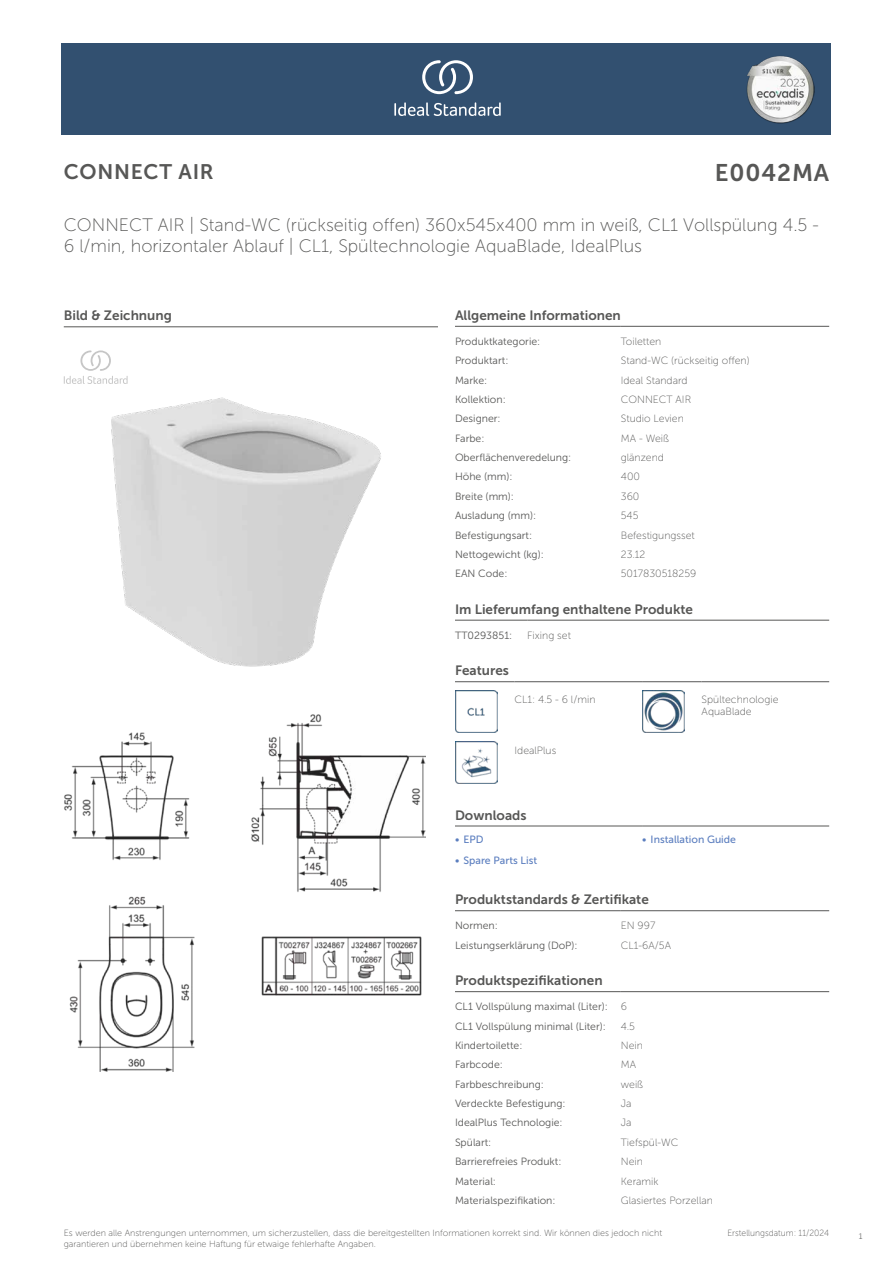
<style>
.page{position:relative;width:893px;height:1263px;background:#fff}
.page>*{position:absolute;margin:0;border:0;box-sizing:border-box;transform-origin:0 0}
.t1{font:24px "Museo Sans 700";letter-spacing:.035em;color:#575756}
.t2{font:21px "Museo Sans 700";letter-spacing:.035em;color:#575756}
.t3{font:18px/21.6px "Museo Sans 100";color:#575756}
.t4{font:13.5px "Museo Sans 700";color:#575756}
.t5{font:10.5px/19.4px "Museo Sans 300";color:#575756}
.t6{font:10.5px/12.6px "Museo Sans 100";color:#575756}
.t7{font:10.5px "Museo Sans 500";color:#5b7ebf}
.t8{font:9px/10.8px "Museo Sans 100";color:#575756}
.t9{font:9px "Museo Sans 100";color:#575756;scale:.95 1}
.t10{font:300 9px "Calibri";color:#575756;scale:.95 1}
.s1{font-family:"Museo Sans 100"}
</style>
<div class="page">
<div style="left:62px;top:43px;width:769px;height:91px;background:#325070"></div>
<hr style="left:455px;top:326px;width:166px;height:1px;background:#575756">
<hr style="left:621px;top:326px;width:208px;height:1px;background:#575756">
<hr style="left:455px;top:620px;width:72px;height:1px;background:#575756">
<hr style="left:527px;top:620px;width:302px;height:1px;background:#575756">
<hr style="left:455px;top:681px;width:59px;height:1px;background:#575756">
<hr style="left:514px;top:681px;width:128px;height:1px;background:#575756">
<hr style="left:642px;top:681px;width:60px;height:1px;background:#575756">
<hr style="left:702px;top:681px;width:127px;height:1px;background:#575756">
<img style="left:455px;top:690px;width:42px;height:43px">
<img style="left:642px;top:690px;width:43px;height:43px">
<img style="left:455px;top:741px;width:42px;height:43px">
<hr style="left:455px;top:826px;width:187px;height:1px;background:#575756">
<hr style="left:642px;top:826px;width:187px;height:1px;background:#575756">
<hr style="left:455px;top:910px;width:166px;height:1px;background:#575756">
<hr style="left:621px;top:910px;width:208px;height:1px;background:#575756">
<hr style="left:455px;top:991px;width:166px;height:1px;background:#575756">
<hr style="left:621px;top:991px;width:208px;height:1px;background:#575756">
<img style="left:64px;top:714px;width:361px;height:358px">
<hr style="left:64px;top:327px;width:374px;height:1px;background:#575756">
<svg style="left:64px;top:350px;width:64px;height:34px"></svg>
<img style="left:111px;top:397px;width:270px;height:270px">
<svg style="left:394px;top:102px;width:107px;height:14px"></svg>
<svg style="left:422px;top:60px;width:51px;height:34px"></svg>
<img style="left:746px;top:56px;width:68px;height:67px">
<h2 class="t2" style="left:64px;top:160px;width:152px">CONNECT AIR</h2>
<h1 class="t1" style="left:715px;top:160px;width:116px">E0042MA</h1>
<h3 class="t3" style="left:64px;top:214px;width:757px">CONNECT AIR | Stand-WC (rückseitig offen) 360x545x400 mm in weiß, CL1 Vollspülung 4.5 -<br>6 l/min, horizontaler Ablauf | CL1, Spültechnologie AquaBlade, IdealPlus</h3>
<p class="t4" style="left:64px;top:308px;width:110px">Bild &amp; Zeichnung</p>
<p class="t4" style="left:455px;top:308px;width:167px">Allgemeine Informationen</p>
<p class="t5" style="left:455px;top:332px;width:87px">Produktkategorie:</p>
<p class="t6" style="left:621px;top:335px;width:42px">Toiletten</p>
<p class="t5" style="left:455px;top:351px;width:55px">Produktart:</p>
<p class="t6" style="left:621px;top:355px;width:130px">Stand-WC (rückseitig offen)</p>
<p class="t5" style="left:455px;top:370px;width:34px">Marke:</p>
<p class="t6" style="left:621px;top:374px;width:68px">Ideal Standard</p>
<p class="t5" style="left:455px;top:390px;width:52px">Kollektion:</p>
<p class="t6" style="left:621px;top:393px;width:72px">CONNECT AIR</p>
<p class="t5" style="left:455px;top:409px;width:47px">Designer:</p>
<p class="t6" style="left:621px;top:413px;width:65px">Studio Levien</p>
<p class="t5" style="left:455px;top:429px;width:31px">Farbe:</p>
<p class="t6" style="left:621px;top:432px;width:50px">MA - Weiß</p>
<p class="t5" style="left:455px;top:448px;width:118px">Oberflächenveredelung:</p>
<p class="t6" style="left:621px;top:451px;width:45px">glänzend</p>
<p class="t5" style="left:455px;top:467px;width:59px">Höhe (mm):</p>
<p class="t6" style="left:621px;top:471px;width:21px">400</p>
<p class="t5" style="left:455px;top:487px;width:61px">Breite (mm):</p>
<p class="t6" style="left:621px;top:490px;width:20px">360</p>
<p class="t5" style="left:455px;top:506px;width:83px">Ausladung (mm):</p>
<p class="t6" style="left:621px;top:509px;width:19px">545</p>
<p class="t5" style="left:455px;top:525px;width:79px">Befestigungsart:</p>
<p class="t6" style="left:621px;top:529px;width:75px">Befestigungsset</p>
<p class="t5" style="left:455px;top:545px;width:90px">Nettogewicht (kg):</p>
<p class="t6" style="left:621px;top:548px;width:26px">23.12</p>
<p class="t5" style="left:455px;top:564px;width:54px">EAN Code:</p>
<p class="t6" style="left:621px;top:567px;width:77px">5017830518259</p>
<p class="t4" style="left:455px;top:602px;width:240px">Im Lieferumfang enthaltene Produkte</p>
<p class="t5" style="left:455px;top:626px;width:59px">TT0293851:</p>
<p class="t6" style="left:527px;top:629px;width:45px">Fixing set</p>
<p class="t4" style="left:455px;top:663px;width:55px">Features</p>
<p class="t6" style="left:514px;top:693px;width:82px">CL1: 4.5 - 6 l/min</p>
<p class="t6" style="left:702px;top:693px;width:78px">Spültechnologie<br>AquaBlade</p>
<p class="t6" style="left:514px;top:744px;width:43px">IdealPlus</p>
<p class="t4" style="left:455px;top:807px;width:73px">Downloads</p>
<p class="t7" style="left:455px;top:833px;width:30px">• EPD</p>
<p class="t7" style="left:642px;top:833px;width:95px">• Installation Guide</p>
<p class="t7" style="left:455px;top:854px;width:84px">• Spare Parts List</p>
<p class="t4" style="left:455px;top:892px;width:195px">Produktstandards &amp; Zertifikate</p>
<p class="t5" style="left:455px;top:916px;width:44px">Normen:</p>
<p class="t6" style="left:621px;top:920px;width:36px">EN 997</p>
<p class="t5" style="left:455px;top:935px;width:124px">Leistungserklärung (DoP):</p>
<p class="t6" style="left:621px;top:939px;width:52px">CL1-6A/5A</p>
<p class="t4" style="left:455px;top:973px;width:149px">Produktspezifikationen</p>
<p class="t5" style="left:455px;top:997px;width:174px">CL1 Vollspülung maximal (Liter): <span class="s1">6<br></span>CL1 Vollspülung minimal (Liter):</p>
<p class="t6" style="left:621px;top:1020px;width:16px">4.5</p>
<p class="t5" style="left:455px;top:1036px;width:69px">Kindertoilette:</p>
<p class="t6" style="left:621px;top:1039px;width:24px">Nein</p>
<p class="t5" style="left:455px;top:1055px;width:49px">Farbcode:</p>
<p class="t6" style="left:621px;top:1058px;width:17px">MA</p>
<p class="t5" style="left:455px;top:1074px;width:90px">Farbbeschreibung:</p>
<p class="t6" style="left:621px;top:1078px;width:24px">weiß</p>
<p class="t5" style="left:455px;top:1094px;width:112px">Verdeckte Befestigung:</p>
<p class="t6" style="left:621px;top:1097px;width:12px">Ja</p>
<p class="t5" style="left:455px;top:1113px;width:109px">IdealPlus Technologie:</p>
<p class="t6" style="left:621px;top:1117px;width:12px">Ja</p>
<p class="t5" style="left:455px;top:1132px;width:38px">Spülart:</p>
<p class="t6" style="left:621px;top:1136px;width:59px">Tiefspül-WC</p>
<p class="t5" style="left:455px;top:1152px;width:108px">Barrierefreies Produkt:</p>
<p class="t6" style="left:621px;top:1155px;width:24px">Nein</p>
<p class="t5" style="left:455px;top:1171px;width:43px">Material:</p>
<p class="t6" style="left:621px;top:1175px;width:39px">Keramik</p>
<p class="t5" style="left:455px;top:1191px;width:102px">Materialspezifikation:</p>
<p class="t6" style="left:621px;top:1194px;width:94px">Glasiertes Porzellan</p>
<p class="t8" style="left:64px;top:1227px;width:600px">Es werden alle Anstrengungen unternommen, um sicherzustellen, dass die bereitgestellten Informationen korrekt sind. Wir können dies jedoch nicht garantieren und übernehmen keine Haftung für etwaige fehlerhafte Angaben.</p>
<p class="t9" style="left:727px;top:1228px;width:109px">Erstellungsdatum: 11/2024</p>
<p class="t10" style="left:858px;top:1230px;width:6px">1</p>
</div>
